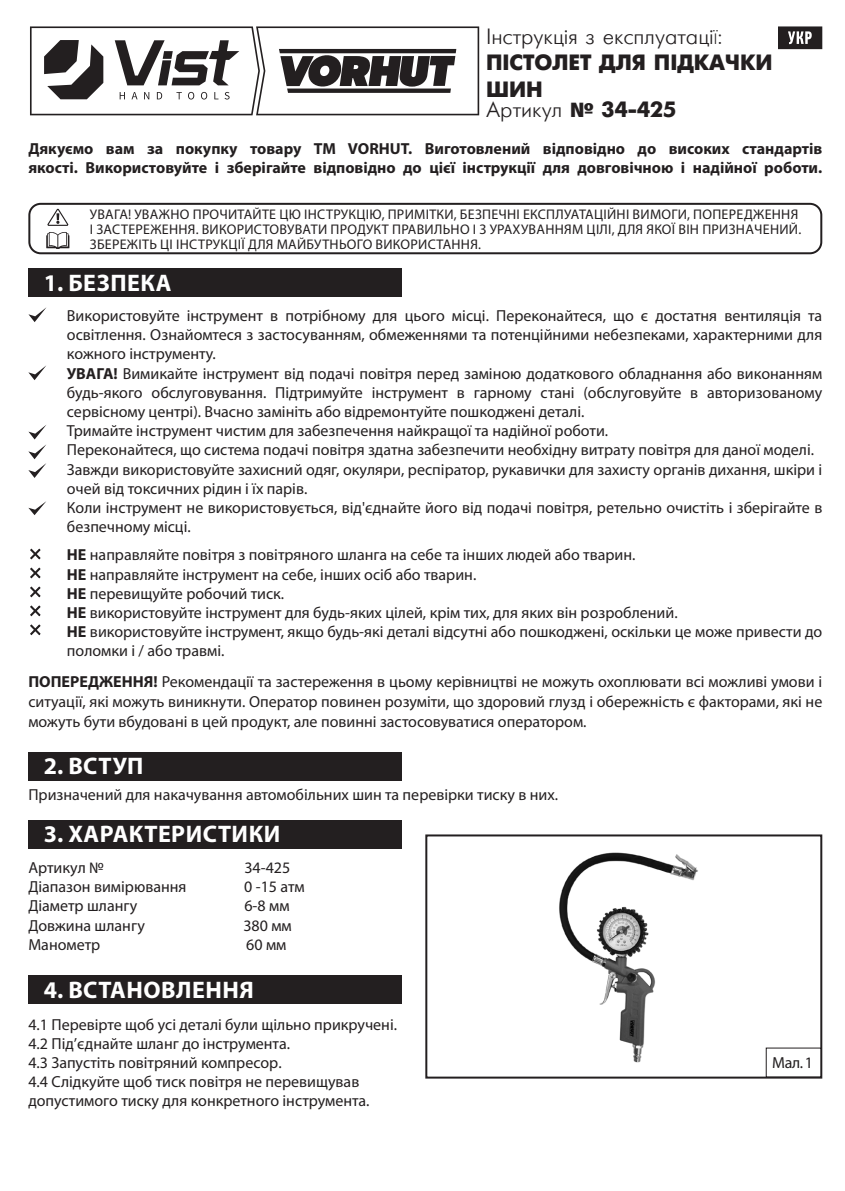
<style>
.page{position:relative;width:845px;height:1191px;background:#fff}
.page>*{position:absolute;margin:0;border:0;box-sizing:border-box;transform-origin:0 0}
.t1{font:700 24px "Myriad Pro";letter-spacing:.02em;color:#fff}
.t2{font:22px "Ukrainian Futuris";color:#231f20}
.t3{font:700 22px "Ukrainian Futuris";color:#231f20}
.t4{font:16px/19.2px "Myriad Pro";color:#231f20}
.t5{font:700 16px/19.2px "Myriad Pro";color:#231f20}
.t6{font:14px/15px "Myriad Pro";letter-spacing:.02em;color:#231f20}
.s1{font-family:"Myriad Pro";font-weight:300;font-stretch:condensed}
.s2{font-family:"Myriad Pro";font-weight:900}
.s3{font-weight:700}
</style>
<div class="page">
<div style="left:28px;top:203px;width:794px;height:51px;border:2px solid #231f20;border-radius:11px"></div>
<svg style="left:30px;top:548px;width:11px;height:12px"></svg>
<svg style="left:30px;top:567px;width:11px;height:12px"></svg>
<svg style="left:30px;top:586px;width:11px;height:12px"></svg>
<svg style="left:30px;top:605px;width:11px;height:12px"></svg>
<svg style="left:30px;top:624px;width:11px;height:12px"></svg>
<div style="left:28px;top:752px;width:374px;height:28px;background:#231f20"></div>
<div style="left:28px;top:820px;width:374px;height:29px;background:#231f20"></div>
<div style="left:28px;top:269px;width:374px;height:28px;background:#231f20"></div>
<svg style="left:778px;top:26px;width:44px;height:23px"></svg>
<svg style="left:46px;top:232px;width:23px;height:17px"></svg>
<svg style="left:47px;top:208px;width:22px;height:18px"></svg>
<svg style="left:28px;top:307px;width:18px;height:15px"></svg>
<svg style="left:28px;top:365px;width:18px;height:15px"></svg>
<svg style="left:28px;top:425px;width:18px;height:53px"></svg>
<svg style="left:30px;top:26px;width:449px;height:89px"></svg>
<svg style="left:28px;top:501px;width:18px;height:14px"></svg>
<div style="left:425px;top:834px;width:397px;height:244px;border:2px solid #231f20"></div>
<div style="left:28px;top:975px;width:374px;height:29px;background:#231f20"></div>
<img style="left:559px;top:852px;width:139px;height:211px">
<p class="t2" style="left:486px;top:25px;width:238px">Iнструкцiя з експлуатацi<span class="s1">ї</span>:</p>
<p class="t3" style="left:486px;top:50px;width:288px">ПІСТОЛЕТ ДЛЯ ПІДКАЧКИ</p>
<p class="t3" style="left:486px;top:77px;width:58px">ШИН</p>
<p class="t2" style="left:486px;top:98px;width:192px">Артикул <span class="s2">№</span> <span class="s3">34-425</span></p>
<p class="t5" style="left:28px;top:138px;width:795px">Дякуємо вам за покупку товару ТМ VORHUT. Виготовлений відповідно до високих стандартів якості. Використовуйте і зберігайте відповідно до цієї інструкції для довговічною і надійної роботи.</p>
<p class="t6" style="left:90px;top:207px;width:713px">УВАГА! УВАЖНО ПРОЧИТАЙТЕ ЦЮ IНСТРУКЦIЮ, ПРИМIТКИ, БЕЗПЕЧНI ЕКСПЛУАТАЦIЙНI ВИМОГИ, ПОПЕРЕДЖЕННЯ<br>I ЗАСТЕРЕЖЕННЯ. ВИКОРИСТОВУВАТИ ПРОДУКТ ПРАВИЛЬНО I З УРАХУВАННЯМ ЦIЛI, ДЛЯ ЯКОЇ ВIН ПРИЗНАЧЕНИЙ.<br>ЗБЕРЕЖIТЬ ЦI IНСТРУКЦIЇ ДЛЯ МАЙБУТНЬОГО ВИКОРИСТАННЯ.</p>
<p class="t1" style="left:44px;top:267px;width:129px">1. БЕЗПЕКА</p>
<p class="t4" style="left:67px;top:306px;width:757px;text-align:justify">Використовуйте інструмент в потрібному для цього місці. Переконайтеся, що є достатня вентиляція та освітлення. Ознайомтеся з застосуванням, обмеженнями та потенційними небезпеками, характерними для кожного інструменту.</p>
<p class="t4" style="left:67px;top:363px;width:757px;text-align:justify"><span class="s3">УВАГА!</span> Вимикайте інструмент від подачі повітря перед заміною додаткового обладнання або виконанням будь-якого обслуговування. Підтримуйте інструмент в гарному стані (обслуговуйте в авторизованому сервісному центрі). Вчасно замініть або відремонтуйте пошкоджені деталі.</p>
<p class="t4" style="left:67px;top:421px;width:543px">Тримайте інструмент чистим для забезпечення найкращої та надійної роботи.</p>
<p class="t4" style="left:67px;top:440px;width:748px">Переконайтеся, що система подачі повітря здатна забезпечити необхідну витрату повітря для даної моделі.</p>
<p class="t4" style="left:67px;top:459px;width:757px">Завжди використовуйте захисний одяг, окуляри, респіратор, рукавички для захисту органів дихання, шкіри і очей від токсичних рідин і їх парів.</p>
<p class="t4" style="left:67px;top:498px;width:757px">Коли інструмент не використовується, від'єднайте його від подачі повітря, ретельно очистіть і зберігайте в безпечному місці.</p>
<p class="t4" style="left:67px;top:545px;width:570px"><span class="s3">НЕ</span> направляйте повітря з повітряного шланга на себе та інших людей або тварин.</p>
<p class="t4" style="left:67px;top:564px;width:411px"><span class="s3">НЕ</span> направляйте інструмент на себе, інших осіб або тварин.</p>
<p class="t4" style="left:67px;top:583px;width:219px"><span class="s3">НЕ</span> перевищуйте робочий тиск.</p>
<p class="t4" style="left:67px;top:603px;width:612px"><span class="s3">НЕ</span> використовуйте інструмент для будь-яких цілей, крім тих, для яких він розроблений.</p>
<p class="t4" style="left:67px;top:622px;width:757px"><span class="s3">НЕ</span> використовуйте інструмент, якщо будь-які деталі відсутні або пошкоджені, оскільки це може привести до поломки і / або травмі.</p>
<p class="t4" style="left:28px;top:671px;width:795px;line-height:20px;text-align:justify"><span class="s3">ПОПЕРЕДЖЕННЯ!</span> Рекомендації та застереження в цьому керівництві не можуть охоплювати всі можливі умови і ситуації, які можуть виникнути. Оператор повинен розуміти, що здоровий глузд і обережність є факторами, які не можуть бути вбудовані в цей продукт, але повинні застосовуватися оператором.</p>
<p class="t1" style="left:44px;top:750px;width:101px">2. ВСТУП</p>
<p class="t4" style="left:28px;top:785px;width:531px">Призначений для накачування автомобільних шин та перевірки тиску в них.</p>
<p class="t1" style="left:44px;top:818px;width:238px">3. ХАРАКТЕРИСТИКИ</p>
<p class="t4" style="left:28px;top:858px;width:77px">Артикул №</p>
<p class="t4" style="left:244px;top:858px;width:47px">34-425</p>
<p class="t4" style="left:28px;top:877px;width:160px">Діапазон вимірювання</p>
<p class="t4" style="left:244px;top:877px;width:62px">0 -15 атм</p>
<p class="t4" style="left:28px;top:896px;width:111px">Діаметр шлангу</p>
<p class="t4" style="left:244px;top:896px;width:47px">6-8 мм</p>
<p class="t4" style="left:28px;top:915px;width:118px">Довжина шлангу</p>
<p class="t4" style="left:243px;top:915px;width:50px">380 мм</p>
<p class="t4" style="left:28px;top:934px;width:73px">Манометр</p>
<p class="t4" style="left:246px;top:934px;width:42px">60 мм</p>
<p class="t1" style="left:44px;top:974px;width:212px">4. ВСТАНОВЛЕННЯ</p>
<p class="t4" style="left:28px;top:1014px;width:370px">4.1 Перевірте щоб усі деталі були щільно прикручені.</p>
<p class="t4" style="left:28px;top:1033px;width:263px">4.2 Під’єднайте шланг до інструмента.</p>
<p class="t4" style="left:28px;top:1052px;width:255px">4.3 Запустіть повітряний компресор.</p>
<p class="t4" style="left:28px;top:1072px;width:332px">4.4 Слідкуйте щоб тиск повітря не перевищував</p>
<p class="t4" style="left:28px;top:1091px;width:343px">допустимого тиску для конкретного інструмента.</p>
<p class="t4" style="left:772px;top:1052px;width:42px">Мал. 1</p>
</div>
